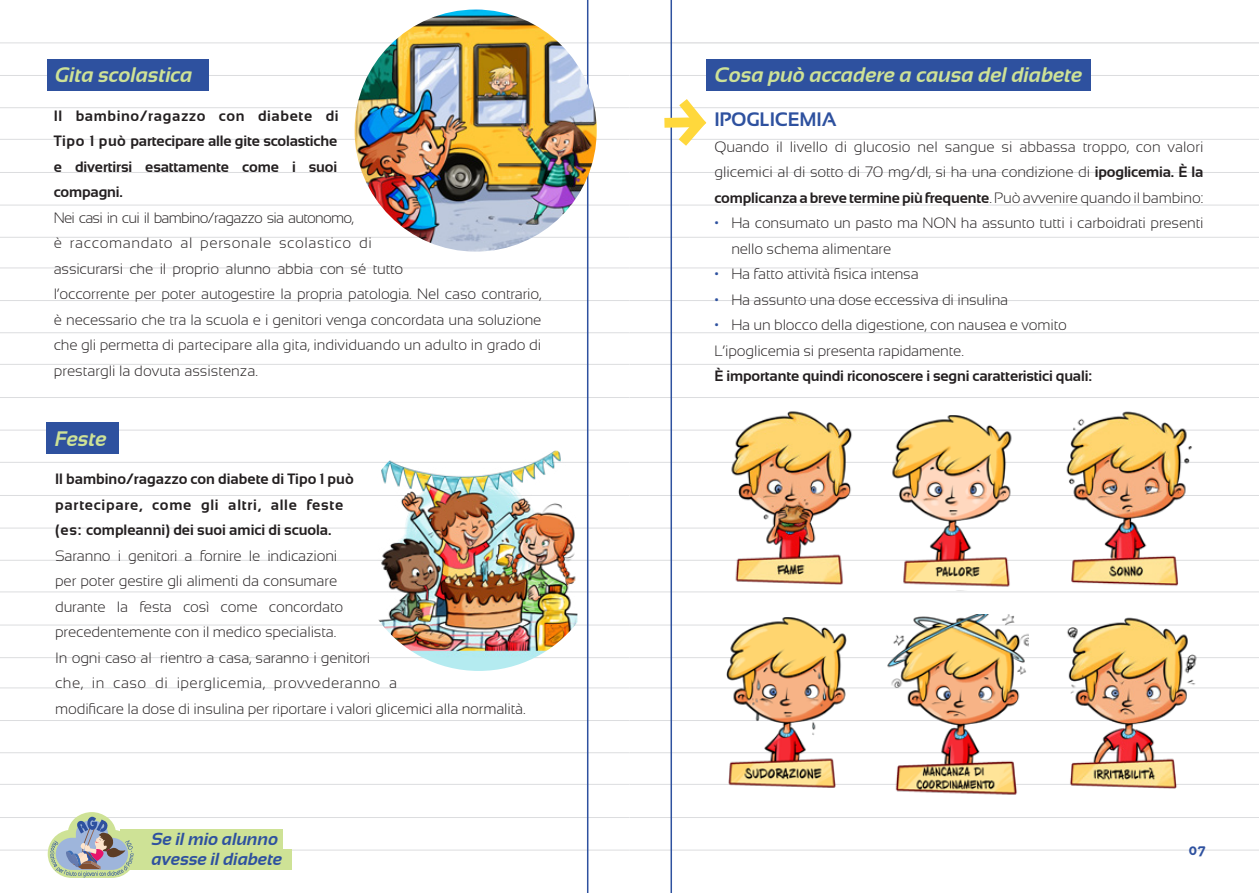
<style>
.page{position:relative;width:1259px;height:893px;background:#fff}
.page>*{position:absolute;margin:0;border:0;box-sizing:border-box;transform-origin:0 0}
.t1{font:italic 700 21px "Sansation";color:#cee296}
.t2{font:700 19.5px "Sansation";letter-spacing:-.01em;color:#2e519f}
.t3{font:italic 700 17.4px/20.1px "Sansation";color:#2e519f}
.t4{font:300 15px/25.5px "Sansation";letter-spacing:-.01em;color:#231f20}
.t5{font:700 15px/25.5px "Sansation";letter-spacing:-.01em;color:#231f20;text-align:justify}
.t6{font:700 13.5px "Oceania";color:#2e519f}
.s1{font-weight:700}
.s2{color:#2e519f}
</style>
<div class="page">
<hr style="left:629px;top:43px;width:630px;height:1px;background:#d1d2d4">
<hr style="left:629px;top:268px;width:630px;height:1px;background:#dcdddf">
<hr style="left:629px;top:495px;width:630px;height:1px;background:#dcdddf">
<hr style="left:629px;top:687px;width:630px;height:1px;background:#dcdddf">
<hr style="left:629px;top:172px;width:630px;height:1px;background:#dcdddf">
<hr style="left:629px;top:397px;width:630px;height:1px;background:#dcdddf">
<hr style="left:629px;top:625px;width:630px;height:1px;background:#dcdddf">
<hr style="left:629px;top:817px;width:630px;height:1px;background:#dcdddf">
<hr style="left:629px;top:107px;width:630px;height:1px;background:#dcdddf">
<hr style="left:629px;top:332px;width:630px;height:1px;background:#dcdddf">
<hr style="left:629px;top:560px;width:630px;height:1px;background:#dcdddf">
<hr style="left:629px;top:752px;width:630px;height:1px;background:#dcdddf">
<hr style="left:629px;top:237px;width:630px;height:1px;background:#dcdddf">
<hr style="left:629px;top:462px;width:630px;height:1px;background:#dcdddf">
<hr style="left:629px;top:75px;width:630px;height:1px;background:#dcdddf">
<hr style="left:629px;top:300px;width:630px;height:1px;background:#dcdddf">
<hr style="left:629px;top:528px;width:630px;height:1px;background:#dcdddf">
<hr style="left:629px;top:720px;width:630px;height:1px;background:#dcdddf">
<hr style="left:629px;top:205px;width:630px;height:1px;background:#dcdddf">
<hr style="left:629px;top:430px;width:630px;height:1px;background:#dcdddf">
<hr style="left:629px;top:657px;width:630px;height:1px;background:#dcdddf">
<hr style="left:629px;top:850px;width:630px;height:1px;background:#dcdddf">
<hr style="left:629px;top:139px;width:630px;height:1px;background:#dcdddf">
<hr style="left:629px;top:364px;width:630px;height:1px;background:#dcdddf">
<hr style="left:629px;top:591px;width:630px;height:1px;background:#dcdddf">
<hr style="left:629px;top:784px;width:630px;height:1px;background:#dcdddf">
<hr style="left:670px;top:0;width:2px;height:893px;background:#2e519f">
<hr style="left:0;top:43px;width:629px;height:1px;background:#dcdddf">
<hr style="left:0;top:268px;width:629px;height:1px;background:#dcdddf">
<hr style="left:0;top:495px;width:629px;height:1px;background:#dcdddf">
<hr style="left:0;top:687px;width:629px;height:1px;background:#dcdddf">
<hr style="left:0;top:172px;width:629px;height:1px;background:#dcdddf">
<hr style="left:0;top:397px;width:629px;height:1px;background:#dcdddf">
<hr style="left:0;top:625px;width:629px;height:1px;background:#dcdddf">
<hr style="left:0;top:817px;width:629px;height:1px;background:#dcdddf">
<hr style="left:0;top:107px;width:629px;height:1px;background:#dcdddf">
<hr style="left:0;top:332px;width:629px;height:1px;background:#dcdddf">
<hr style="left:0;top:560px;width:629px;height:1px;background:#dcdddf">
<hr style="left:0;top:752px;width:629px;height:1px;background:#dcdddf">
<hr style="left:0;top:237px;width:629px;height:1px;background:#dcdddf">
<hr style="left:0;top:462px;width:629px;height:1px;background:#dcdddf">
<hr style="left:0;top:75px;width:629px;height:1px;background:#dcdddf">
<hr style="left:0;top:300px;width:629px;height:1px;background:#dcdddf">
<hr style="left:0;top:528px;width:629px;height:1px;background:#dcdddf">
<hr style="left:0;top:720px;width:629px;height:1px;background:#dcdddf">
<hr style="left:0;top:205px;width:629px;height:1px;background:#dcdddf">
<hr style="left:0;top:430px;width:629px;height:1px;background:#dcdddf">
<hr style="left:0;top:657px;width:629px;height:1px;background:#dcdddf">
<hr style="left:0;top:850px;width:629px;height:1px;background:#dcdddf">
<hr style="left:0;top:139px;width:629px;height:1px;background:#dcdddf">
<hr style="left:0;top:364px;width:629px;height:1px;background:#dcdddf">
<hr style="left:0;top:591px;width:629px;height:1px;background:#dcdddf">
<hr style="left:0;top:784px;width:629px;height:1px;background:#dcdddf">
<hr style="left:587px;top:0;width:1px;height:893px;background:#2e519f">
<div style="left:120px;top:829px;width:162px;height:20px;background:#cee296"></div>
<div style="left:114px;top:849px;width:178px;height:21px;background:#cee296"></div>
<svg style="left:48px;top:812px;width:86px;height:66px"></svg>
<div style="left:47px;top:59px;width:161px;height:31px;background:#2e519f"></div>
<div style="left:47px;top:423px;width:72px;height:31px;background:#2e519f"></div>
<img style="left:377px;top:451px;width:200px;height:220px">
<img style="left:354px;top:10px;width:243px;height:242px;border-radius:121px">
<div style="left:706px;top:59px;width:385px;height:31px;background:#2e519f"></div>
<img style="left:716px;top:411px;width:142px;height:174px">
<img style="left:716px;top:617px;width:142px;height:171px">
<img style="left:886px;top:615px;width:142px;height:180px">
<img style="left:1059px;top:617px;width:142px;height:172px">
<img style="left:1059px;top:411px;width:142px;height:182px">
<img style="left:887px;top:416px;width:143px;height:171px">
<svg style="left:664px;top:88px;width:52px;height:68px"></svg>
<p class="t1" style="left:55px;top:63px;width:139px">Gita scolastica</p>
<p class="t5" style="left:54px;top:103px;width:286px">Il bambino/ragazzo con diabete di Tipo 1 può partecipare alle gite scolastiche e divertirsi esattamente come i suoi compagni.</p>
<p class="t4" style="left:54px;top:205px;width:489px">Nei casi in cui il bambino/ragazzo sia autonomo,<br>è raccomandato al personale scolastico di<br>assicurarsi che il proprio alunno abbia con sé tutto<br>l’occorrente per poter autogestire la propria patologia. Nel caso contrario, è necessario che tra la scuola e i genitori venga concordata una soluzione che gli permetta di partecipare alla gita, individuando un adulto in grado di prestargli la dovuta assistenza.</p>
<p class="t1" style="left:55px;top:427px;width:53px">Feste</p>
<p class="t5" style="left:55px;top:466px;width:300px;text-align:left">Il bambino/ragazzo con diabete di Tipo 1 può partecipare, come gli altri, alle feste (es: compleanni) dei suoi amici di scuola.</p>
<p class="t4" style="left:55px;top:543px;width:290px">Saranno i genitori a fornire le indicazioni per poter gestire gli alimenti da consumare durante la festa così come concordato precedentemente con il medico specialista.</p>
<p class="t4" style="left:55px;top:645px;width:472px">In ogni caso al rientro a casa, saranno i genitori<br>che, in caso di iperglicemia, provvederanno a<br>modificare la dose di insulina per riportare i valori glicemici alla normalità.</p>
<p class="t3" style="left:152px;top:829px;width:132px">Se il mio alunno avesse il diabete</p>
<p class="t1" style="left:715px;top:63px;width:369px">Cosa può accadere a causa del diabete</p>
<p class="t2" style="left:714px;top:109px;width:124px">IPOGLICEMIA</p>
<p class="t4" style="left:714px;top:134px;width:491px;text-align:justify">Quando il livello di glucosio nel sangue si abbassa troppo, con valori glicemici al di sotto di 70 mg/dl, si ha una condizione di <span class="s1">ipoglicemia. È la complicanza a breve termine più frequente</span>. Può avvenire quando il bambino:</p>
<p class="t4" style="left:731px;top:210px;width:474px;text-indent:-17px"><span class="s2">•</span> Ha consumato un pasto ma NON ha assunto tutti i carboidrati presenti nello schema alimentare</p>
<p class="t4" style="left:714px;top:261px;width:206px"><span class="s2">•</span> Ha fatto attività fisica intensa</p>
<p class="t4" style="left:714px;top:287px;width:295px"><span class="s2">•</span> Ha assunto una dose eccessiva di insulina</p>
<p class="t4" style="left:714px;top:312px;width:354px"><span class="s2">•</span> Ha un blocco della digestione, con nausea e vomito</p>
<p class="t4" style="left:714px;top:338px;width:251px">L’ipoglicemia si presenta rapidamente.</p>
<p class="t5" style="left:714px;top:363px;width:379px">È importante quindi riconoscere i segni caratteristici quali:</p>
<p class="t6" style="left:1188px;top:842px;width:19px">07</p>
</div>
